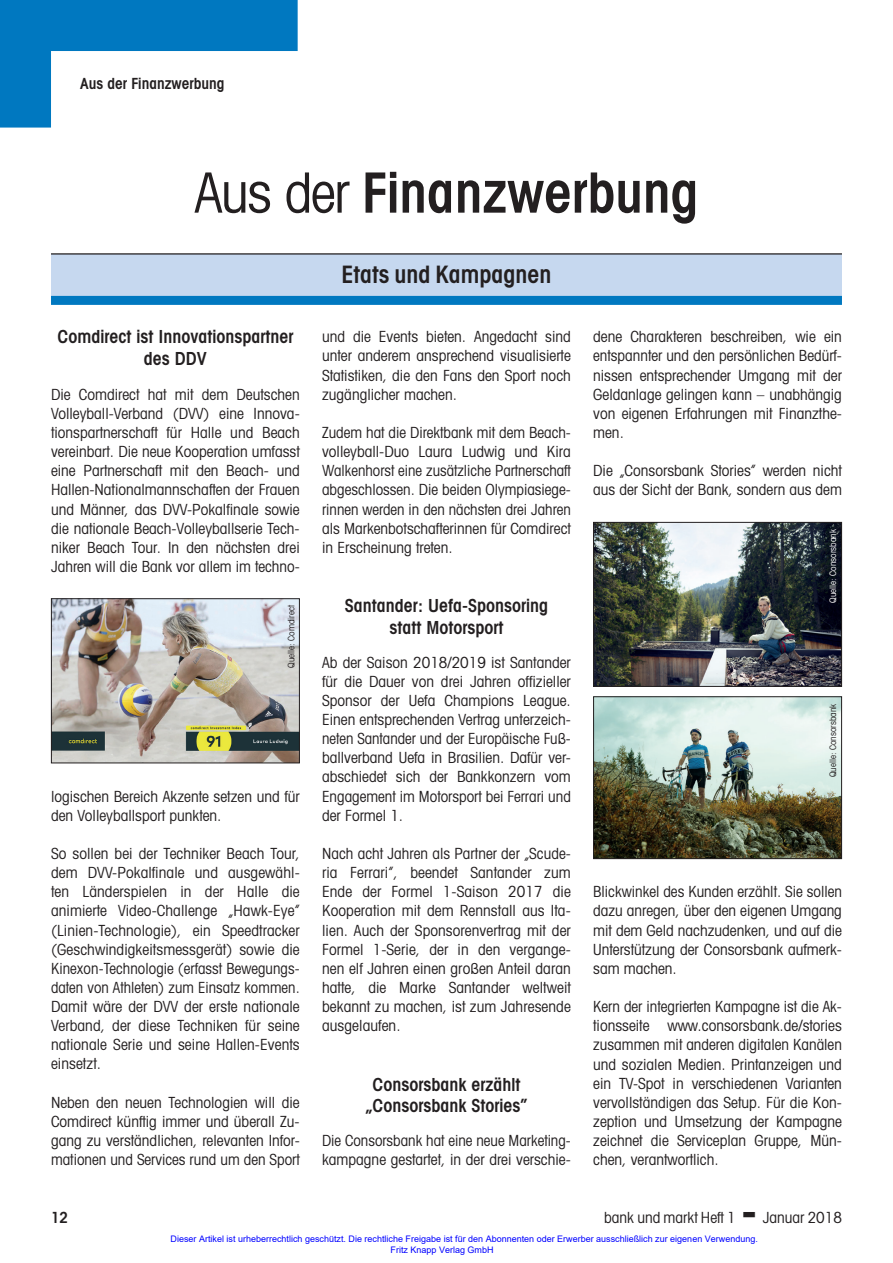
<style>
.page{position:relative;width:893px;height:1263px;background:#fff}
.page>*{position:absolute;margin:0;border:0;box-sizing:border-box;transform-origin:0 0}
.t1{font:600 condensed 55.5px "Avant Garde";color:#231f20}
.t2{font:600 condensed 24px "Avant Garde";color:#231f20}
.t3{font:600 condensed 18px/21.3px "Avant Garde";color:#231f20;text-align:center}
.t4{font:condensed 15.3px/19.2px "Avant Garde";color:#231f20;text-align:justify}
.t5{font:600 condensed 15.3px "Avant Garde";color:#231f20}
.t6{font:9px/10.8px "Arial";color:#00f}
.t7{font:condensed 9px "Avant Garde";color:#231f20}
.t8{font:condensed 9px "Avant Garde";color:#fff}
.s1{font-weight:400}
</style>
<div class="page">
<div style="left:51px;top:254px;width:791px;height:46px;background:#c6d8ef"></div>
<hr style="left:51px;top:253px;width:791px;height:2px;background:#231f20">
<div style="left:51px;top:296px;width:791px;height:9px;background:#0078c0"></div>
<img style="left:53px;top:600px;width:245px;height:161px">
<div style="left:51px;top:598px;width:249px;height:165px;border:1px solid #231f20"></div>
<img style="left:595px;top:524px;width:245px;height:161px">
<div style="left:593px;top:522px;width:249px;height:165px;border:1px solid #231f20"></div>
<img style="left:595px;top:698px;width:245px;height:159px">
<div style="left:593px;top:696px;width:249px;height:163px;border:1px solid #231f20"></div>
<svg style="left:0;top:0;width:298px;height:128px"></svg>
<p class="t5" style="left:80px;top:74px;width:146px">Aus der Finanzwerbung</p>
<h1 class="t1" style="left:195px;top:159px;width:505px"><span class="s1">Aus der</span> Finanzwerbung</h1>
<p class="t3" style="left:57px;top:326px;width:237px">Comdirect ist Innovationspartner des DDV</p>
<p class="t4" style="left:51px;top:384px;width:250px">Die Comdirect hat mit dem Deutschen Volleyball-Verband (DVV) eine Innova&shy;tionspartnerschaft für Halle und Beach vereinbart. Die neue Kooperation umfasst eine Partnerschaft mit den Beach- und Hallen-Nationalmannschaften der Frauen und Männer, das DVV-Pokalfinale sowie die nationale Beach-Volleyballserie Tech&shy;niker Beach Tour. In den nächsten drei Jahren will die Bank vor allem im techno-</p>
<p class="t7" style="left:286px;top:668px;width:64px;rotate:-90deg">Quelle: Comdirect</p>
<p class="t4" style="left:51px;top:786px;width:250px">logischen Bereich Akzente setzen und für den Volleyballsport punkten.</p>
<p class="t4" style="left:51px;top:843px;width:250px">So sollen bei der Techniker Beach Tour, dem DVV-Pokalfinale und ausgewähl&shy;ten Länderspielen in der Halle die animierte Video-Challenge „Hawk-Eye” (Linien-Technologie), ein Speedtracker (Geschwindigkeitsmessgerät) sowie die Kinexon-Technologie (erfasst Bewegungs&shy;daten von Athleten) zum Einsatz kommen.<br>Damit wäre der DVV der erste nationale Verband, der diese Techniken für seine nationale Serie und seine Hallen-Events einsetzt.</p>
<p class="t4" style="left:51px;top:1092px;width:250px">Neben den neuen Technologien will die Comdirect künftig immer und überall Zu&shy;gang zu verständlichen, relevanten Infor&shy;mationen und Services rund um den Sport</p>
<h2 class="t2" style="left:341px;top:260px;width:211px">Etats und Kampagnen</h2>
<p class="t4" style="left:322px;top:327px;width:250px">und die Events bieten. Angedacht sind unter anderem ansprechend visualisierte Statistiken, die den Fans den Sport noch zugänglicher machen.</p>
<p class="t4" style="left:322px;top:423px;width:250px">Zudem hat die Direktbank mit dem Beach&shy;volleyball-Duo Laura Ludwig und Kira Walkenhorst eine zusätzliche Partnerschaft abgeschlossen. Die beiden Olympiasiege&shy;rinnen werden in den nächsten drei Jahren als Markenbotschafterinnen für Comdirect in Erscheinung treten.</p>
<p class="t3" style="left:345px;top:595px;width:205px">Santander: Uefa-Sponsoring statt Motorsport</p>
<p class="t4" style="left:322px;top:652px;width:250px">Ab der Saison 2018/2019 ist Santander für die Dauer von drei Jahren offizieller Sponsor der Uefa Champions League.<br>Einen entsprechenden Vertrag unterzeich&shy;neten Santander und der Europäische Fuß&shy;ballverband Uefa in Brasilien. Dafür ver&shy;abschiedet sich der Bankkonzern vom Engagement im Motorsport bei Ferrari und der Formel 1.</p>
<p class="t4" style="left:322px;top:843px;width:250px">Nach acht Jahren als Partner der „Scude&shy;ria Ferrari”, beendet Santander zum Ende der Formel 1-Saison 2017 die Kooperation mit dem Rennstall aus Ita&shy;lien. Auch der Sponsorenvertrag mit der Formel 1-Serie, der in den vergange&shy;nen elf Jahren einen großen Anteil daran hatte, die Marke Santander weltweit bekannt zu machen, ist zum Jahresende ausgelaufen.</p>
<p class="t3" style="left:365px;top:1073px;width:163px">Consorsbank erzählt „Consorsbank Stories”</p>
<p class="t4" style="left:322px;top:1130px;width:250px">Die Consorsbank hat eine neue Marketing&shy;kampagne gestartet, in der drei verschie-</p>
<p class="t4" style="left:593px;top:327px;width:250px">dene Charakteren beschreiben, wie ein entspannter und den persönlichen Bedürf&shy;nissen entsprechender Umgang mit der Geldanlage gelingen kann – unabhängig von eigenen Erfahrungen mit Finanzthe&shy;men.</p>
<p class="t4" style="left:593px;top:461px;width:250px">Die „Consorsbank Stories” werden nicht aus der Sicht der Bank, sondern aus dem</p>
<p class="t8" style="left:827px;top:603px;width:75px;rotate:-90deg">Quelle: Consorsbank</p>
<p class="t7" style="left:827px;top:777px;width:75px;rotate:-90deg">Quelle: Consorsbank</p>
<p class="t4" style="left:593px;top:882px;width:250px">Blickwinkel des Kunden erzählt. Sie sollen dazu anregen, über den eigenen Umgang mit dem Geld nachzudenken, und auf die Unterstützung der Consorsbank aufmerk&shy;sam machen.</p>
<p class="t4" style="left:593px;top:997px;width:250px">Kern der integrierten Kampagne ist die Ak&shy;tionsseite www.consorsbank.de/stories zusammen mit anderen digitalen Kanälen und sozialen Medien. Printanzeigen und ein TV-Spot in verschiedenen Varianten vervollständigen das Setup. Für die Kon&shy;zeption und Umsetzung der Kampagne zeichnet die Serviceplan Gruppe, Mün&shy;chen, verantwortlich.</p>
<p class="t5" style="left:51px;top:1208px;width:19px">12</p>
<p class="t4" style="left:604px;top:1207px;width:133px">bank und markt Heft 1</p>
<p class="t4" style="left:763px;top:1207px;width:81px">Januar 2018</p>
<p class="t6" style="left:391px;top:1233px;width:369px;text-indent:-220px">Dieser Artikel ist urheberrechtlich geschützt. Die rechtliche Freigabe ist für den Abonnenten oder Erwerber ausschließlich zur eigenen Verwendung.<br>Fritz Knapp Verlag GmbH</p>
</div>
